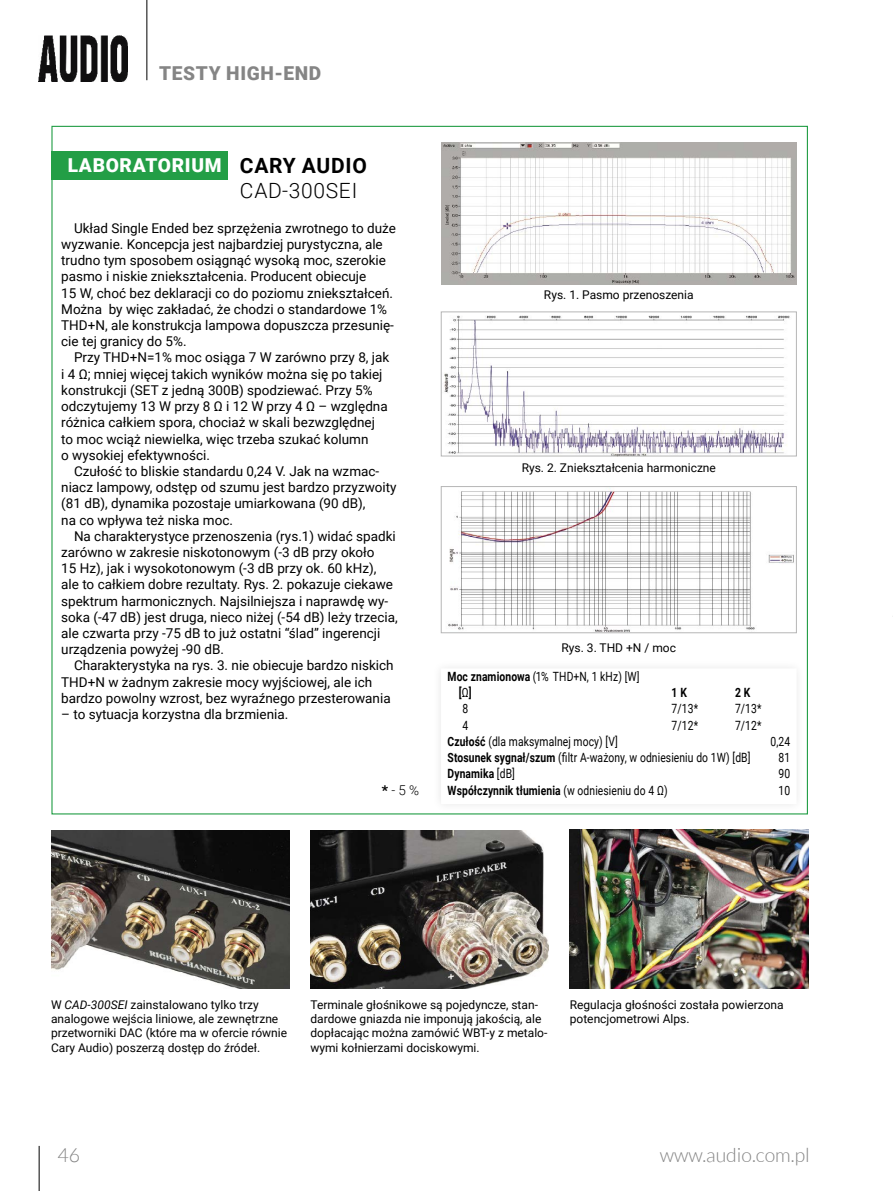
<style>
.page{position:relative;width:893px;height:1191px;background:#fff}
.page>*{position:absolute;margin:0;border:0;box-sizing:border-box;transform-origin:0 0}
.t1{font:300 21px "Roboto";letter-spacing:.035em;color:#000}
.t2{font:300 19.5px "Lato";color:#858585}
.t3{font:900 19.2px "Roboto";letter-spacing:.035em;color:#fff}
.t4{font:900 19.2px "Roboto";letter-spacing:.035em;color:#858585}
.t5{font:13.5px/16.2px "Roboto";color:#000}
.t6{font:300 13.5px "Roboto";color:#000}
.t7{font:12.75px/16.2px "Roboto";letter-spacing:.01em;color:#000;scale:.81 1}
.t8{font:700 12.75px "Roboto";letter-spacing:.01em;color:#000;scale:.81 1}
.t9{font:12px/14.4px "Roboto";color:#000}
.s1{font-weight:700;font-size:21px;color:#000}
.s2{font-weight:900}
.s3{font-weight:700}
.s4{font-weight:400}
.s5{font-style:italic}
</style>
<div class="page">
<hr style="left:147px;top:0;width:1px;height:80px;background:#000">
<img style="left:39px;top:35px;width:89px;height:46px">
<hr style="left:39px;top:1145px;width:1px;height:46px;background:#000">
<div style="left:51px;top:151px;width:177px;height:28px;background:#239e46"></div>
<img style="left:448px;top:488px;width:346px;height:143px">
<div style="left:441px;top:486px;width:356px;height:147px;border:1px solid #b6b6b6"></div>
<img style="left:444px;top:315px;width:346px;height:139px">
<div style="left:441px;top:312px;width:356px;height:144px;border:1px solid #b6b6b6"></div>
<img style="left:441px;top:143px;width:355px;height:142px">
<img style="left:570px;top:829px;width:238px;height:159px">
<img style="left:310px;top:830px;width:239px;height:158px">
<img style="left:51px;top:830px;width:238px;height:158px">
<h3 class="t4" style="left:159px;top:60px;width:164px">TESTY HIGH-END</h3>
<h3 class="t3" style="left:68px;top:151px;width:301px">LABORATORIUM <span class="s1">CARY AUDIO</span></h3>
<h1 class="t1" style="left:240px;top:176px;width:119px">CAD-300SEI</h1>
<p class="t5" style="left:61px;top:219px;width:336px;text-indent:13px">Układ Single Ended bez sprzężenia zwrotnego to duże wyzwanie. Koncepcja jest najbardziej purystyczna, ale trudno tym sposobem osiągnąć wysoką moc, szerokie pasmo i niskie zniekształcenia. Producent obiecuje<br>15 W, choć bez deklaracji co do poziomu zniekształceń.<br>Można by więc zakładać, że chodzi o standardowe 1% THD+N, ale konstrukcja lampowa dopuszcza przesunię&shy;cie tej granicy do 5%.</p>
<p class="t5" style="left:61px;top:349px;width:330px;text-indent:13px">Przy THD+N=1% moc osiąga 7 W zarówno przy 8, jak i 4 Ω; mniej więcej takich wyników można się po takiej konstrukcji (SET z jedną 300B) spodziewać. Przy 5% odczytujemy 13 W przy 8 Ω i 12 W przy 4 Ω – względna różnica całkiem spora, chociaż w skali bezwzględnej to moc wciąż niewielka, więc trzeba szukać kolumn<br>o wysokiej efektywności.</p>
<p class="t5" style="left:61px;top:462px;width:337px;text-indent:13px">Czułość to bliskie standardu 0,24 V. Jak na wzmac&shy;niacz lampowy, odstęp od szumu jest bardzo przyzwoity (81 dB), dynamika pozostaje umiarkowana (90 dB),<br>na co wpływa też niska moc.</p>
<p class="t5" style="left:61px;top:527px;width:338px;text-indent:13px">Na charakterystyce przenoszenia (rys.1) widać spadki zarówno w zakresie niskotonowym (-3 dB przy około<br>15 Hz), jak i wysokotonowym (-3 dB przy ok. 60 kHz),<br>ale to całkiem dobre rezultaty. Rys. 2. pokazuje ciekawe spektrum harmonicznych. Najsilniejsza i naprawdę wy&shy;soka (-47 dB) jest druga, nieco niżej (-54 dB) leży trzecia, ale czwarta przy -75 dB to już ostatni “ślad” ingerencji urządzenia powyżej -90 dB.</p>
<p class="t5" style="left:61px;top:657px;width:334px;text-indent:13px">Charakterystyka na rys. 3. nie obiecuje bardzo niskich<br>THD+N w żadnym zakresie mocy wyjściowej, ale ich bardzo powolny wzrost, bez wyraźnego przesterowania</p>
<p class="t5" style="left:61px;top:705px;width:229px">– to sytuacja korzystna dla brzmienia.</p>
<p class="t6" style="left:382px;top:780px;width:39px"><span class="s2">*</span> - 5 %</p>
<p class="t9" style="left:544px;top:287px;width:151px">Rys. 1. Pasmo przenoszenia</p>
<p class="t9" style="left:522px;top:460px;width:196px">Rys. 2. Zniekształcenia harmoniczne</p>
<p class="t9" style="left:562px;top:640px;width:116px">Rys. 3. THD +N / moc</p>
<p class="t7" style="left:459px;top:668px;width:225px;text-indent:-11px"><span class="s3">Moc znamionowa</span> (1% THD+N, 1 kHz) [W] <span class="s3">[</span>Ω<span class="s3">]</span></p>
<p class="t8" style="left:672px;top:684px;width:20px">1 K</p>
<p class="t8" style="left:735px;top:684px;width:20px">2 K</p>
<p class="t7" style="left:462px;top:700px;width:9px">8</p>
<p class="t7" style="left:672px;top:700px;width:34px">7/13*</p>
<p class="t7" style="left:735px;top:700px;width:34px">7/13*</p>
<p class="t7" style="left:462px;top:716px;width:9px">4</p>
<p class="t7" style="left:672px;top:716px;width:34px">7/12*</p>
<p class="t7" style="left:735px;top:716px;width:34px">7/12*</p>
<p class="t7" style="left:448px;top:732px;width:212px"><span class="s3">Czu-łość</span> (dla maksymalnej mocy) [V]</p>
<p class="t7" style="left:771px;top:732px;width:26px">0,24</p>
<p class="t7" style="left:448px;top:749px;width:376px"><span class="s3">Sto-su-nek syg-nał/szum</span> (filtr A-ważony, w odniesieniu do 1W) [dB]</p>
<p class="t7" style="left:779px;top:749px;width:16px">81</p>
<p class="t8" style="left:448px;top:765px;width:85px">Dynamika <span class="s4">[dB]</span></p>
<p class="t7" style="left:779px;top:765px;width:16px">90</p>
<p class="t8" style="left:448px;top:781px;width:273px">Współ-czynnik tłu-mie-nia <span class="s4">(w odniesieniu do 4 Ω)</span></p>
<p class="t7" style="left:779px;top:781px;width:16px">10</p>
<p class="t9" style="left:51px;top:996px;width:238px">W <span class="s5">CAD-300SEI</span> zainstalowano tylko trzy analogowe wejścia liniowe, ale zewnętrzne przetworniki DAC (które ma w ofercie równie Cary Audio) poszerzą dostęp do źródeł.</p>
<p class="t9" style="left:310px;top:996px;width:238px">Terminale głośnikowe są pojedyncze, stan&shy;dardowe gniazda nie imponują jakością, ale dopłacając można zamówić WBT-y z metalo&shy;wymi kołnierzami dociskowymi.</p>
<p class="t9" style="left:570px;top:996px;width:215px">Regulacja głośności została powierzona potencjometrowi Alps.</p>
<h2 class="t2" style="left:57px;top:1144px;width:24px">46</h2>
<h2 class="t2" style="left:660px;top:1144px;width:151px">www.audio.com.pl</h2>
</div>
